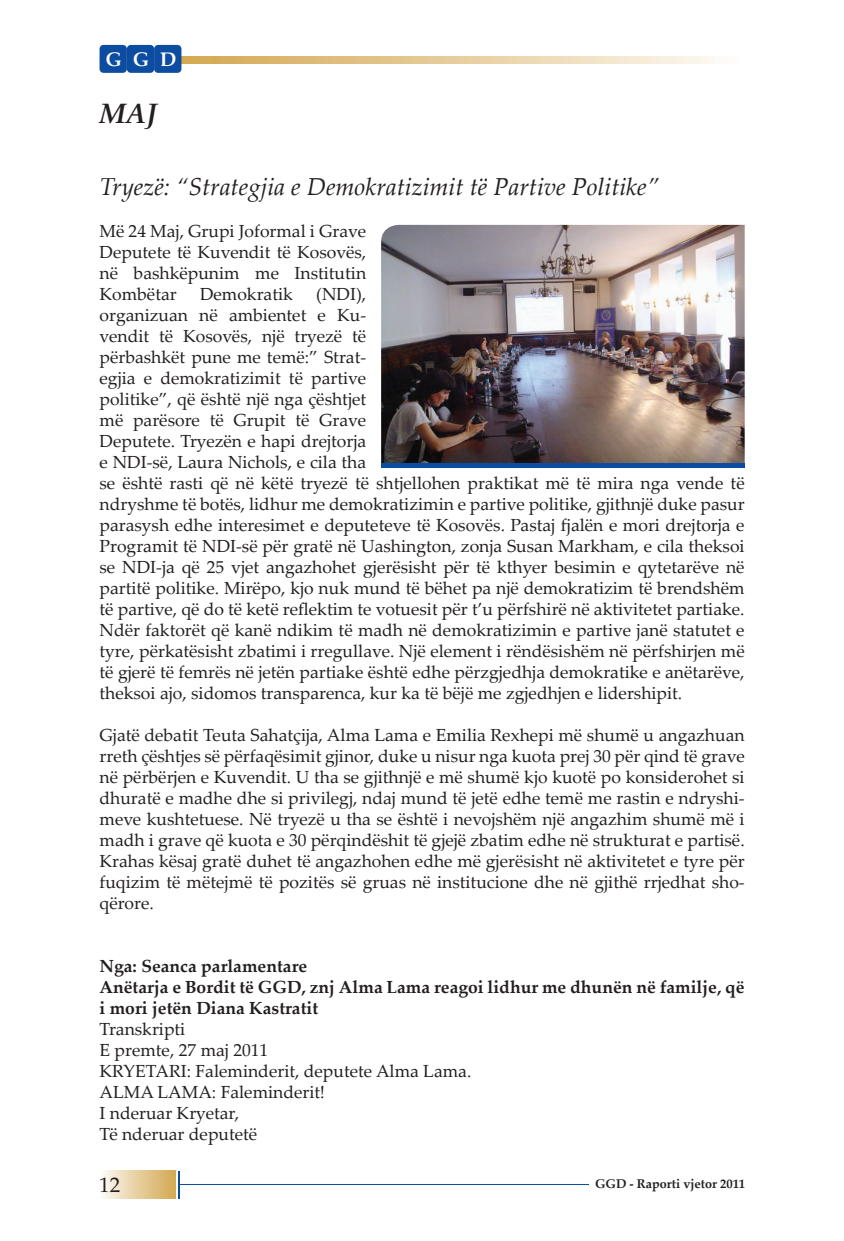
<style>
.page{position:relative;width:844px;height:1241px;background:#fff}
.page>*{position:absolute;margin:0;border:0;box-sizing:border-box;transform-origin:0 0}
.t1{font:italic 700 28px "Palatino Linotype";color:#231f20}
.t2{font:italic 24.5px "Palatino Linotype";color:#231f20}
.t3{font:21px "Palatino";color:#231f20}
.t4{font:700 19.6px "Palatino Linotype";color:#fff}
.t5{font:17.5px/21px "Palatino Linotype";color:#231f20;text-align:justify}
.t6{font:700 17.5px/21px "Palatino Linotype";color:#231f20}
.t7{font:700 12.6px "Palatino Linotype";color:#231f20}
</style>
<div class="page">
<svg style="left:181px;top:57px;width:538px;height:7px"></svg>
<div style="left:99px;top:45px;width:28px;height:28px;background:#0d4da1;border-radius:4px"></div>
<div style="left:127px;top:45px;width:27px;height:28px;background:#0d4da1;border-radius:4px"></div>
<div style="left:154px;top:45px;width:27px;height:28px;background:#0d4da1;border-radius:4px"></div>
<hr style="left:180px;top:1183px;width:409px;height:1px;background:#0d4da1">
<div style="left:99px;top:1170px;width:76px;height:28px;background:linear-gradient(to right,#fefcf8,#d4a954)"></div>
<hr style="left:178px;top:1170px;width:2px;height:28px;background:#0d4da1">
<img style="left:381px;top:225px;width:363px;height:237px">
<div style="left:381px;top:462px;width:363px;height:5px;background:#0d4da1"></div>
<p class="t4" style="left:106px;top:45px;width:72px">G G D</p>
<h1 class="t1" style="left:99px;top:94px;width:59px">MAJ</h1>
<h2 class="t2" style="left:99px;top:169px;width:561px">Tryezë: “Strategjia e Demokratizimit të Partive Politike”</h2>
<p class="t5" style="left:99px;top:219px;width:268px">Më 24 Maj, Grupi Joformal i Grave Deputete të Kuvendit të Kosovës, në bashkëpunim me Institutin Kombëtar</p>
<p class="t5" style="left:99px;top:282px;width:646px;text-align:left;text-indent:216px">(NDI),<br>organizuan në ambientet e Ku-<br>vendit të Kosovës, një tryezë të<br>përbashkët pune me temë:” Strat-<br>egjia e demokratizimit të partive<br>politike”, që është një nga çështjet<br>më parësore të Grupit të Grave<br>Deputete. Tryezën e hapi drejtorja<br>e NDI-së, Laura Nichols, e cila tha<br>se është rasti që në këtë tryezë të shtjellohen praktikat më të mira nga vende të ndryshme të botës, lidhur me demokratizimin e partive politike, gjithnjë duke pasur parasysh edhe interesimet e deputeteve të Kosovës. Pastaj fjalën e mori drejtorja e Programit të NDI-së për gratë në Uashington, zonja Susan Markham, e cila theksoi se NDI-ja që 25 vjet angazhohet gjerësisht për të kthyer besimin e qytetarëve në partitë politike. Mirëpo, kjo nuk mund të bëhet pa një demokratizim të brendshëm të partive, që do të ketë reflektim te votuesit për t’u përfshirë në aktivitetet partiake.<br>Ndër faktorët që kanë ndikim të madh në demokratizimin e partive janë statutet e tyre, përkatësisht zbatimi i rregullave. Një element i rëndësishëm në përfshirjen më të gjerë të femrës në jetën partiake është edhe përzgjedhja demokratike e anëtarëve, theksoi ajo, sidomos transparenca, kur ka të bëjë me zgjedhjen e lidershipit.</p>
<p class="t5" style="left:99px;top:723px;width:646px">Gjatë debatit Teuta Sahatçija, Alma Lama e Emilia Rexhepi më shumë u angazhuan rreth çështjes së përfaqësimit gjinor, duke u nisur nga kuota prej 30 për qind të grave në përbërjen e Kuvendit. U tha se gjithnjë e më shumë kjo kuotë po konsiderohet si dhuratë e madhe dhe si privilegj, ndaj mund të jetë edhe temë me rastin e ndryshi&shy;meve kushtetuese. Në tryezë u tha se është i nevojshëm një angazhim shumë më i madh i grave që kuota e 30 përqindëshit të gjejë zbatim edhe në strukturat e partisë.<br>Krahas kësaj gratë duhet të angazhohen edhe më gjerësisht në aktivitetet e tyre për fuqizim të mëtejmë të pozitës së gruas në institucione dhe në gjithë rrjedhat sho&shy;qërore.</p>
<p class="t5" style="left:200px;top:282px;width:94px">Demokratik</p>
<p class="t6" style="left:99px;top:955px;width:646px">Nga: Seanca parlamentare<br>Anëtarja e Bordit të GGD, znj Alma Lama reagoi lidhur me dhunën në familje, që i mori jetën Diana Kastratit</p>
<p class="t5" style="left:99px;top:1017px;width:373px;text-align:left">Transkripti<br>E premte, 27 maj 2011<br>KRYETARI: Faleminderit, deputete Alma Lama.<br>ALMA LAMA: Faleminderit!<br>I nderuar Kryetar,<br>Të nderuar deputetë</p>
<p class="t3" style="left:99px;top:1172px;width:22px">12</p>
<p class="t7" style="left:595px;top:1174px;width:152px">GGD - Raporti vjetor 2011</p>
</div>
